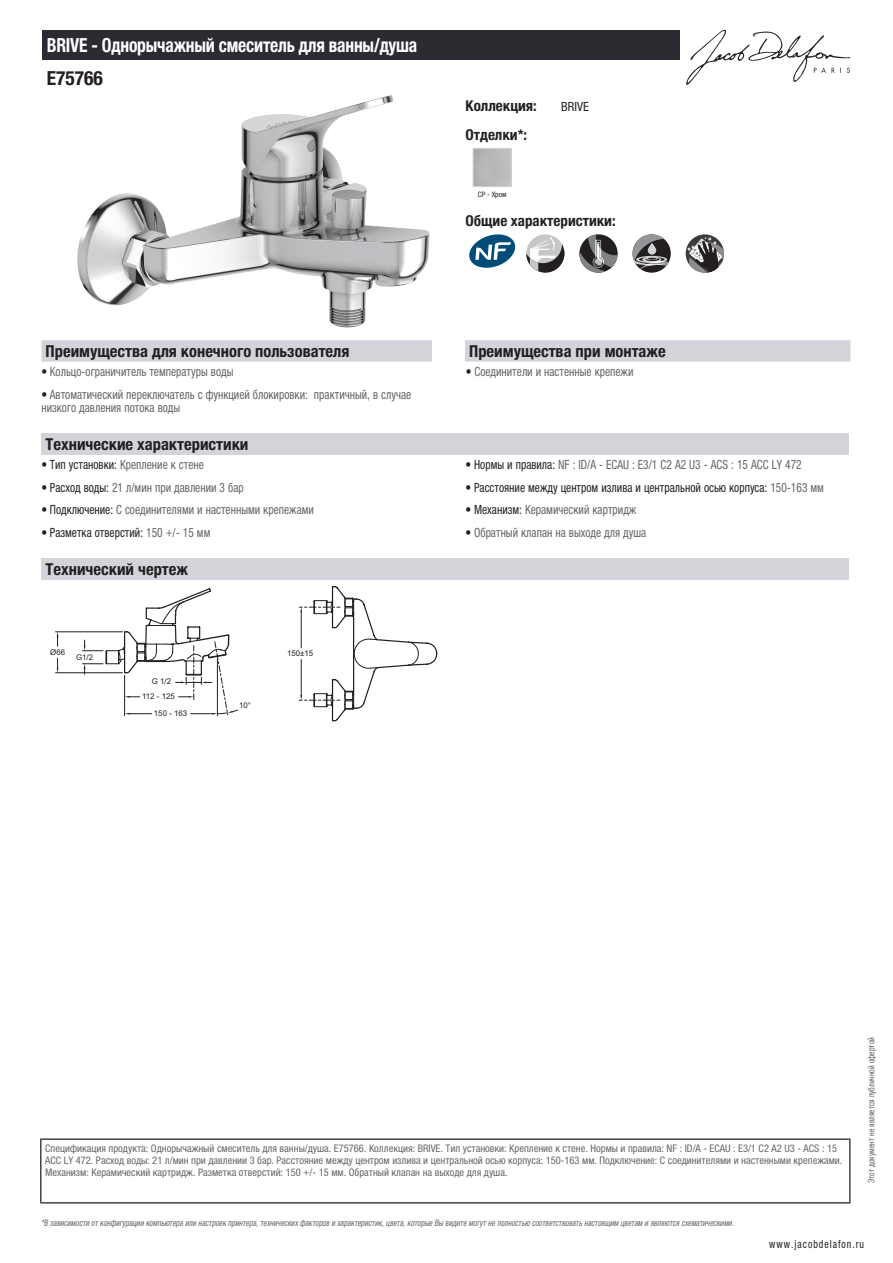
<style>
.page{position:relative;width:893px;height:1263px;background:#fff}
.page>*{position:absolute;margin:0;border:0;box-sizing:border-box;transform-origin:0 0}
.t1{font:700 condensed 19.5px "Helvetica Neue LTCYR";letter-spacing:-.01em;color:#fff;scale:.9 1}
.t2{font:700 condensed 19.5px "Helvetica Neue LTCYR";color:#231f20}
.t3{font:700 condensed 16.5px "Helvetica Neue LTCYR";color:#231f20}
.t4{font:700 condensed 15px "Helvetica Neue LTCYR";color:#231f20}
.t5{font:condensed 12.75px/13.5px "Helvetica Neue LTCYR";color:#626568;scale:.9 1}
.t6{font:condensed 12.75px "Helvetica Neue LTCYR";color:#231f20;scale:.9 1}
.t7{font:condensed 12.75px "Helvetica Neue LTCYR";color:#231f20}
.t8{font:condensed 11.25px "Helvetica Neue LTCYR";letter-spacing:.1em;color:#231f20;scale:.87 1}
.t9{font:condensed 10.5px/12px "Helvetica Neue LTCYR";color:#626568}
.t10{font:italic condensed 9px "Helvetica Neue LTCYR";color:#626568;scale:.87 1}
.t11{font:condensed 9px "Helvetica Neue LTCYR";color:#626568;scale:.87 1}
.t12{font:7.95px/14.9px "Arial";color:#231f20}
.t13{font:condensed 7.5px "Helvetica Neue LTCYR";color:#231f20}
.s1{color:#231f20}
.s2{color:#626568}
</style>
<div class="page">
<svg style="left:686px;top:30px;width:164px;height:55px"></svg>
<img style="left:77px;top:96px;width:310px;height:232px">
<div style="left:473px;top:148px;width:39px;height:39px;border:1px solid #d3d4da"></div>
<svg style="left:469px;top:234px;width:46px;height:34px"></svg>
<svg style="left:526px;top:234px;width:38px;height:39px"></svg>
<svg style="left:526px;top:237px;width:38px;height:36px"></svg>
<svg style="left:579px;top:235px;width:39px;height:38px"></svg>
<svg style="left:632px;top:234px;width:39px;height:39px"></svg>
<svg style="left:632px;top:234px;width:37px;height:35px"></svg>
<svg style="left:686px;top:234px;width:38px;height:39px"></svg>
<svg style="left:688px;top:237px;width:36px;height:36px"></svg>
<div style="left:41px;top:340px;width:809px;height:22px;background:#d3d4da"></div>
<div style="left:432px;top:340px;width:33px;height:22px;background:#fff"></div>
<div style="left:41px;top:433px;width:808px;height:22px;background:#d3d4da"></div>
<div style="left:41px;top:558px;width:808px;height:22px;background:#d3d4da"></div>
<hr style="left:56px;top:672px;width:66px;height:1px;background:#231f20">
<hr style="left:56px;top:631px;width:66px;height:1px;background:#231f20">
<svg style="left:57px;top:658px;width:1px;height:15px"></svg>
<svg style="left:57px;top:632px;width:1px;height:14px"></svg>
<svg style="left:83px;top:586px;width:354px;height:135px"></svg>
<div style="left:43px;top:30px;width:637px;height:30px;background:#2a2c32"></div>
<hr style="left:40px;top:1138px;width:810px;height:2px;background:#040503">
<hr style="left:40px;top:1140px;width:1px;height:62px;background:#040503">
<hr style="left:849px;top:1140px;width:1px;height:62px;background:#040503">
<hr style="left:40px;top:1202px;width:810px;height:1px;background:#040503">
<h1 class="t1" style="left:47px;top:34px;width:413px">BRIVE - Однорычажный смеситель для ванны/душа</h1>
<h1 class="t2" style="left:47px;top:67px;width:58px">E75766</h1>
<h3 class="t4" style="left:466px;top:97px;width:73px">Коллекция:</h3>
<p class="t7" style="left:561px;top:99px;width:29px">BRIVE</p>
<h3 class="t4" style="left:466px;top:126px;width:63px">Отделки*:</h3>
<p class="t13" style="left:478px;top:190px;width:30px">CP - Хром</p>
<h3 class="t4" style="left:466px;top:212px;width:152px">Общие характеристики:</h3>
<h2 class="t3" style="left:46px;top:342px;width:305px">Преимущества для конечного пользователя</h2>
<h2 class="t3" style="left:469px;top:342px;width:198px">Преимущества при монтаже</h2>
<p class="t5" style="left:41px;top:365px;width:215px"><span class="s1">•</span> Кольцо-ограничитель температуры воды</p>
<p class="t5" style="left:466px;top:365px;width:188px"><span class="s1">•</span> Соединители и настенные крепежи</p>
<p class="t5" style="left:41px;top:387px;width:412px"><span class="s1">•</span> Автоматический переключатель с функцией блокировки: практичный, в случае низкого давления потока воды</p>
<h2 class="t3" style="left:46px;top:435px;width:204px">Технические характеристики</h2>
<p class="t5" style="left:41px;top:458px;width:182px"><span class="s1">• Тип установки:</span> Крепление к стене</p>
<p class="t5" style="left:466px;top:458px;width:375px"><span class="s1">• Нормы и правила:</span> NF : ID/A - ECAU : E3/1 C2 A2 U3 - ACS : 15 ACC LY 472</p>
<p class="t5" style="left:41px;top:480px;width:226px"><span class="s1">• Расход воды:</span> 21 л/мин при давлении 3 бар</p>
<p class="t6" style="left:466px;top:480px;width:400px">• Расстояние между центром излива и центральной осью корпуса: <span class="s2">150-163 мм</span></p>
<p class="t5" style="left:41px;top:503px;width:304px"><span class="s1">• Подключение:</span> С соединителями и настенными крепежами</p>
<p class="t5" style="left:466px;top:503px;width:191px"><span class="s1">• Механизм:</span> Керамический картридж</p>
<p class="t6" style="left:41px;top:525px;width:189px">• Разметка отверстий: <span class="s2">150 +/- 15 мм</span></p>
<p class="t5" style="left:466px;top:526px;width:202px"><span class="s1">•</span> Обратный клапан на выходе для душа</p>
<h2 class="t3" style="left:46px;top:560px;width:144px">Технический чертеж</h2>
<p class="t12" style="left:50px;top:644px;width:16px">Ø66</p>
<p class="t12" style="left:287px;top:646px;width:28px">150±15</p>
<p class="t12" style="left:76px;top:649px;width:19px">G1/2</p>
<p class="t12" style="left:142px;top:674px;width:34px;text-indent:10px">G 1/2<br>112 - 125</p>
<p class="t12" style="left:154px;top:706px;width:35px">150 - 163</p>
<p class="t12" style="left:239px;top:698px;width:13px">10°</p>
<p class="t9" style="left:45px;top:1142px;width:799px">Спецификация продукта: Однорычажный смеситель для ванны/душа. E75766. Коллекция: BRIVE. Тип установки: Крепление к стене. Нормы и правила: NF : ID/A - ECAU : E3/1 C2 A2 U3 - ACS : 15<br>ACC LY 472. Расход воды: 21 л/мин при давлении 3 бар. Расстояние между центром излива и центральной осью корпуса: 150-163 мм. Подключение: С соединителями и настенными крепежами.<br>Механизм: Керамический картридж. Разметка отверстий: 150 +/- 15 мм. Обратный клапан на выходе для душа.</p>
<p class="t10" style="left:41px;top:1218px;width:800px">*В зависимости отконфигурации компьютера или настроек принтера,техническихфакторов и характеристик,цвета,которые Вы видите могутне полностью соответствоватьнастоящим цветам и являются схематическими.</p>
<p class="t11" style="left:866px;top:1183px;width:169px;rotate:-90deg">Этот документ не является публичной офертой</p>
<p class="t8" style="left:769px;top:1237px;width:110px">www.jacobdelafon.ru</p>
</div>
